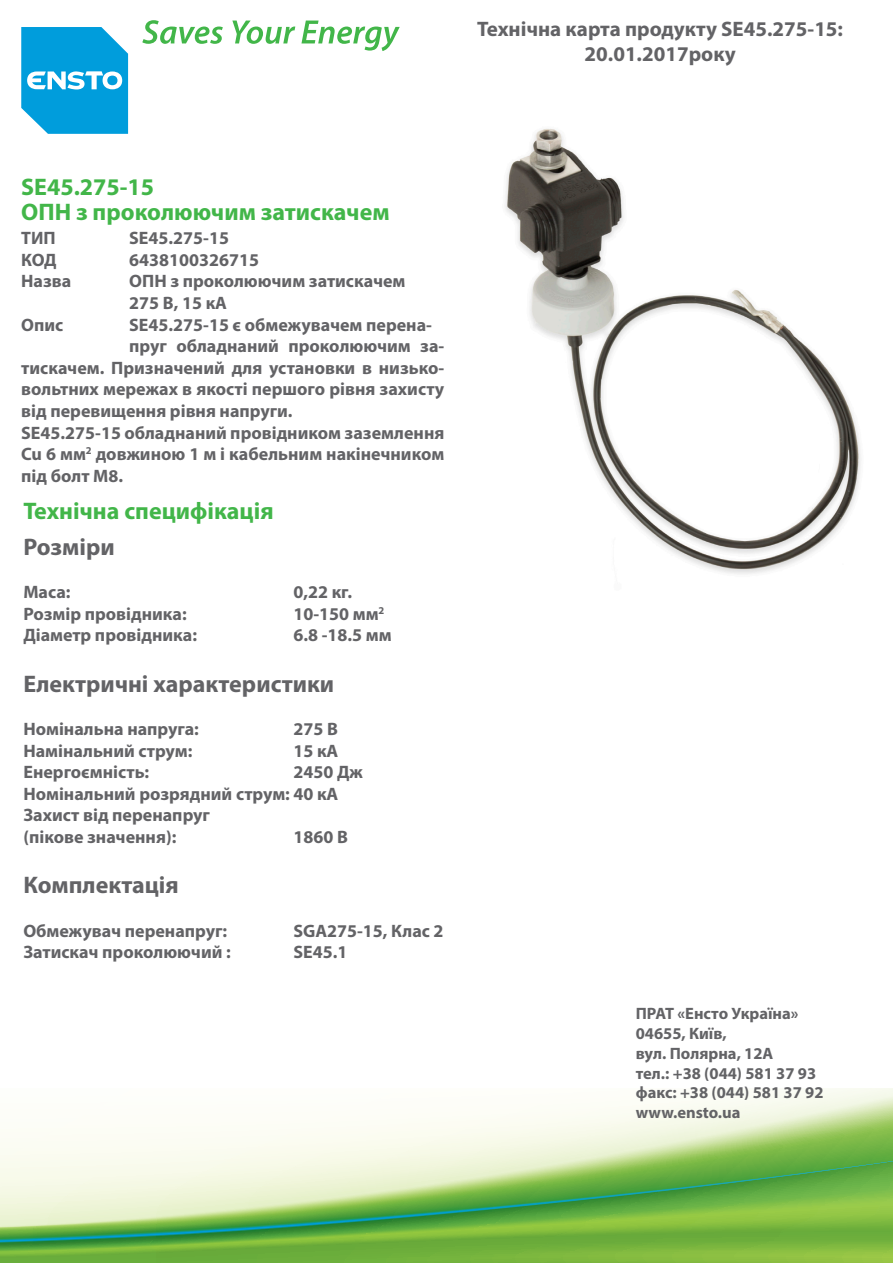
<style>
.page{position:relative;width:893px;height:1263px;background:#fff}
.page>*{position:absolute;margin:0;border:0;box-sizing:border-box;transform-origin:0 0}
.Heading{font:700 24px "Myriad Pro";color:#42b649}
.t1{font:700 24px "Myriad Pro";color:#636366}
.t2{font:700 21px "Myriad Pro";color:#636366}
.t3{font:700 18px/21.6px "Myriad Pro";color:#636366;text-align:justify}
.t4{font:700 16.5px "Myriad Pro";color:#636366}
</style>
<div class="page">
<svg style="left:0;top:1088px;width:893px;height:175px"></svg>
<svg style="left:21px;top:27px;width:107px;height:107px;background:#25abe1"></svg>
<svg style="left:142px;top:20px;width:81px;height:24px"></svg>
<svg style="left:232px;top:21px;width:63px;height:23px"></svg>
<svg style="left:301px;top:21px;width:99px;height:30px"></svg>
<img style="left:504px;top:128px;width:357px;height:446px">
<p class="t2" style="left:477px;top:15px;width:367px">Технічна карта продукту SE45.275-15:</p>
<p class="t2" style="left:585px;top:40px;width:153px">20.01.2017року</p>
<p class="Heading" style="left:21px;top:171px;width:134px">SE45.275-15</p>
<p class="Heading" style="left:21px;top:196px;width:370px">ОПН з проколюючим затискачем</p>
<p class="t3" style="left:21px;top:227px;width:36px">ТИП</p>
<p class="t3" style="left:129px;top:227px;width:101px">SE45.275-15</p>
<p class="t3" style="left:21px;top:248px;width:37px">КОД</p>
<p class="t3" style="left:129px;top:248px;width:131px">6438100326715</p>
<p class="t3" style="left:21px;top:270px;width:52px">Назва</p>
<p class="t3" style="left:129px;top:270px;width:278px">ОПН з проколюючим затискачем</p>
<p class="t3" style="left:129px;top:292px;width:99px">275 В, 15 кА</p>
<p class="t3" style="left:21px;top:313px;width:44px">Опис</p>
<p class="t3" style="left:129px;top:313px;width:304px">SE45.275-15 є обмежувачем перена-</p>
<p class="t3" style="left:129px;top:335px;width:317px">пруг обладнаний проколюючим за-</p>
<p class="t3" style="left:21px;top:356px;width:425px">тискачем. Призначений для установки в низько-</p>
<p class="t3" style="left:21px;top:378px;width:425px">вольтних мережах в якості першого рівня захисту</p>
<p class="t3" style="left:21px;top:400px;width:273px">від перевищення рівня напруги.</p>
<p class="t3" style="left:21px;top:421px;width:425px">SE45.275-15 обладнаний провідником заземлення Cu 6 мм<sup>2</sup> довжиною 1 м і кабельним накінечником під болт М8.</p>
<p class="Heading" style="left:23px;top:495px;width:252px">Технічна специфікація</p>
<p class="t1" style="left:23px;top:531px;width:93px">Розміри</p>
<p class="t3" style="left:23px;top:581px;width:49px">Маса:</p>
<p class="t3" style="left:293px;top:581px;width:60px">0,22 кг.</p>
<p class="t3" style="left:23px;top:602px;width:165px">Розмір провідника:</p>
<p class="t3" style="left:293px;top:602px;width:93px">10-150 мм<sup>2</sup></p>
<p class="t3" style="left:23px;top:624px;width:175px">Діаметр провідника:</p>
<p class="t3" style="left:293px;top:624px;width:100px">6.8 -18.5 мм</p>
<p class="t1" style="left:23px;top:668px;width:312px">Електричні характеристики</p>
<p class="t3" style="left:23px;top:717px;width:177px">Номінальна напруга:</p>
<p class="t3" style="left:293px;top:717px;width:46px">275 В</p>
<p class="t3" style="left:23px;top:739px;width:171px">Намінальний струм:</p>
<p class="t3" style="left:293px;top:739px;width:46px">15 кА</p>
<p class="t3" style="left:23px;top:761px;width:127px">Енергоємність:</p>
<p class="t3" style="left:293px;top:761px;width:71px">2450 Дж</p>
<p class="t3" style="left:23px;top:782px;width:316px">Номінальний розрядний струм: 40 кА</p>
<p class="t3" style="left:23px;top:804px;width:188px">Захист від перенапруг</p>
<p class="t3" style="left:23px;top:825px;width:154px">(пікове значення):</p>
<p class="t3" style="left:293px;top:825px;width:56px">1860 В</p>
<p class="t1" style="left:23px;top:869px;width:157px">Комплектація</p>
<p class="t3" style="left:23px;top:919px;width:205px">Обмежувач перенапруг:</p>
<p class="t3" style="left:293px;top:919px;width:152px">SGA275-15, Клас 2</p>
<p class="t3" style="left:23px;top:941px;width:209px">Затискач проколюючий :</p>
<p class="t3" style="left:293px;top:941px;width:55px">SE45.1</p>
<p class="t4" style="left:636px;top:1003px;width:164px">ПРАТ «Енсто Україна»</p>
<p class="t4" style="left:636px;top:1023px;width:93px">04655, Київ,</p>
<p class="t4" style="left:636px;top:1042px;width:139px">вул. Полярна, 12А</p>
<p class="t4" style="left:636px;top:1062px;width:182px">тел.: +38 (044) 581 37 93</p>
<p class="t4" style="left:636px;top:1082px;width:189px">факс: +38 (044) 581 37 92</p>
<p class="t4" style="left:636px;top:1102px;width:106px">www.ensto.ua</p>
</div>
